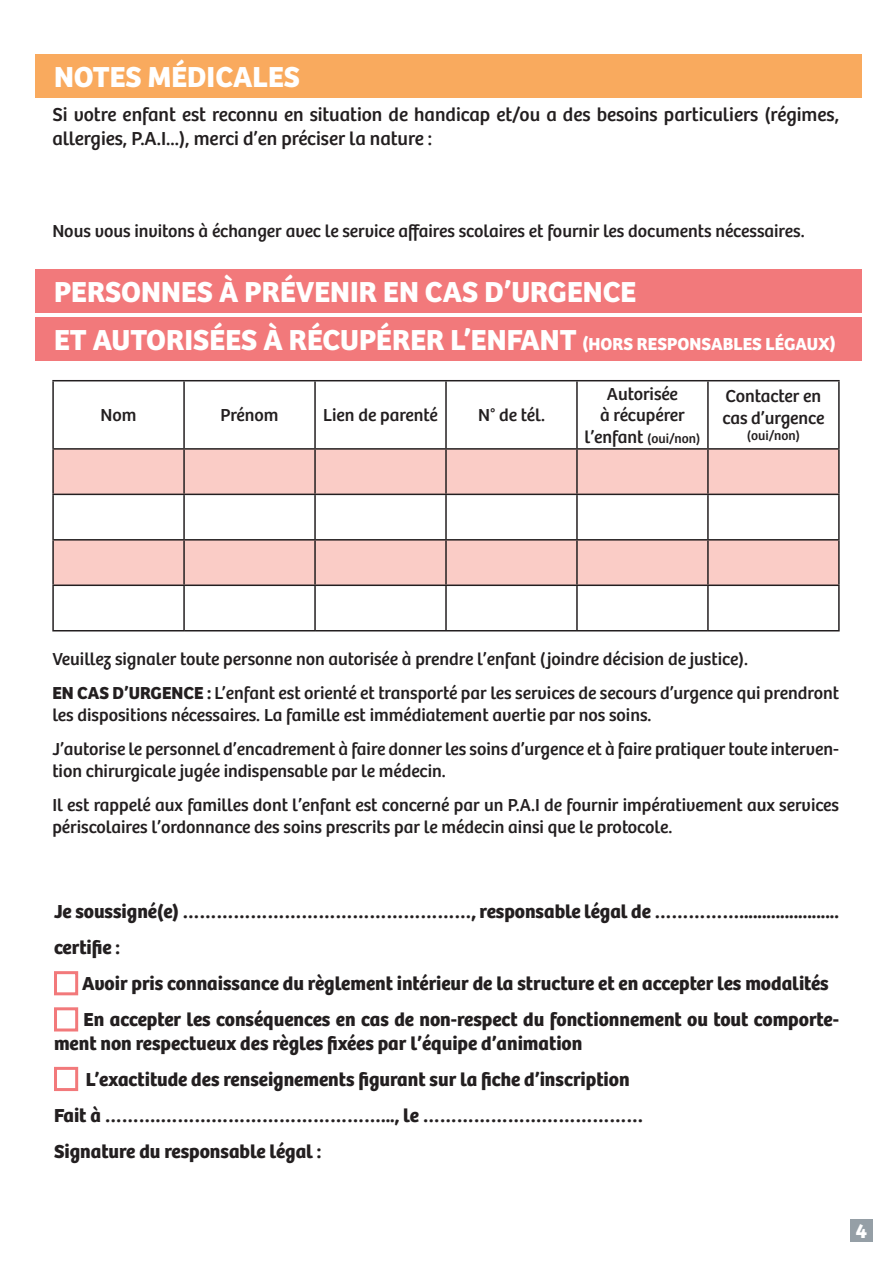
<style>
.page{position:relative;width:893px;height:1263px;background:#fff}
.page>*{position:absolute;margin:0;border:0;box-sizing:border-box;transform-origin:0 0}
.t1{font:700 30px "Bree";color:#fff}
.t2{font:700 21px "Bree";color:#fff}
.t3{font:700 19.5px/23.4px "Bree";color:#231f20}
.t4{font:19.5px/23.4px "Bree";color:#231f20}
.t5{font:18px/21.6px "Bree";color:#231f20}
.t6{font:13.5px "Bree";color:#231f20}
.s1{font-size:18px}
.s2{font-weight:700}
</style>
<div class="page">
<div style="left:54px;top:971px;width:24px;height:24px;border:3px solid #f2797b"></div>
<div style="left:54px;top:1007px;width:24px;height:24px;border:3px solid #f2797b"></div>
<div style="left:54px;top:1067px;width:24px;height:24px;border:3px solid #f2797b"></div>
<div style="left:36px;top:54px;width:826px;height:44px;background:#f9aa5e"></div>
<div style="left:36px;top:269px;width:826px;height:44px;background:#f2797b"></div>
<div style="left:54px;top:450px;width:784px;height:44px;background:#faccc6"></div>
<svg style="left:54px;top:495px;width:784px;height:89px"></svg>
<hr style="left:52px;top:380px;width:132px;height:1px;background:#231f20">
<hr style="left:52px;top:381px;width:2px;height:67px;background:#231f20">
<hr style="left:184px;top:380px;width:131px;height:1px;background:#231f20">
<hr style="left:183px;top:381px;width:2px;height:67px;background:#231f20">
<hr style="left:315px;top:380px;width:131px;height:1px;background:#231f20">
<hr style="left:314px;top:381px;width:2px;height:67px;background:#231f20">
<hr style="left:446px;top:380px;width:131px;height:1px;background:#231f20">
<hr style="left:445px;top:381px;width:2px;height:67px;background:#231f20">
<hr style="left:577px;top:380px;width:131px;height:1px;background:#231f20">
<hr style="left:576px;top:381px;width:2px;height:67px;background:#231f20">
<hr style="left:708px;top:380px;width:132px;height:1px;background:#231f20">
<hr style="left:707px;top:381px;width:2px;height:67px;background:#231f20">
<hr style="left:838px;top:381px;width:2px;height:67px;background:#231f20">
<hr style="left:52px;top:448px;width:132px;height:2px;background:#231f20">
<hr style="left:52px;top:450px;width:2px;height:44px;background:#231f20">
<hr style="left:184px;top:448px;width:131px;height:2px;background:#231f20">
<hr style="left:183px;top:450px;width:2px;height:44px;background:#231f20">
<hr style="left:315px;top:448px;width:131px;height:2px;background:#231f20">
<hr style="left:314px;top:450px;width:2px;height:44px;background:#231f20">
<hr style="left:446px;top:448px;width:131px;height:2px;background:#231f20">
<hr style="left:445px;top:450px;width:2px;height:44px;background:#231f20">
<hr style="left:577px;top:448px;width:131px;height:2px;background:#231f20">
<hr style="left:576px;top:450px;width:2px;height:44px;background:#231f20">
<hr style="left:708px;top:448px;width:132px;height:2px;background:#231f20">
<hr style="left:707px;top:450px;width:2px;height:44px;background:#231f20">
<hr style="left:838px;top:450px;width:2px;height:44px;background:#231f20">
<hr style="left:52px;top:494px;width:132px;height:1px;background:#231f20">
<hr style="left:52px;top:495px;width:2px;height:44px;background:#231f20">
<hr style="left:184px;top:494px;width:131px;height:1px;background:#231f20">
<hr style="left:183px;top:495px;width:2px;height:44px;background:#231f20">
<hr style="left:315px;top:494px;width:131px;height:1px;background:#231f20">
<hr style="left:314px;top:495px;width:2px;height:44px;background:#231f20">
<hr style="left:446px;top:494px;width:131px;height:1px;background:#231f20">
<hr style="left:445px;top:495px;width:2px;height:44px;background:#231f20">
<hr style="left:577px;top:494px;width:131px;height:1px;background:#231f20">
<hr style="left:576px;top:495px;width:2px;height:44px;background:#231f20">
<hr style="left:708px;top:494px;width:132px;height:1px;background:#231f20">
<hr style="left:707px;top:495px;width:2px;height:44px;background:#231f20">
<hr style="left:838px;top:495px;width:2px;height:44px;background:#231f20">
<hr style="left:52px;top:539px;width:132px;height:2px;background:#231f20">
<hr style="left:52px;top:541px;width:2px;height:43px;background:#231f20">
<hr style="left:184px;top:539px;width:131px;height:2px;background:#231f20">
<hr style="left:183px;top:541px;width:2px;height:43px;background:#231f20">
<hr style="left:315px;top:539px;width:131px;height:2px;background:#231f20">
<hr style="left:314px;top:541px;width:2px;height:43px;background:#231f20">
<hr style="left:446px;top:539px;width:131px;height:2px;background:#231f20">
<hr style="left:445px;top:541px;width:2px;height:43px;background:#231f20">
<hr style="left:577px;top:539px;width:131px;height:2px;background:#231f20">
<hr style="left:576px;top:541px;width:2px;height:43px;background:#231f20">
<hr style="left:708px;top:539px;width:132px;height:2px;background:#231f20">
<hr style="left:707px;top:541px;width:2px;height:43px;background:#231f20">
<hr style="left:838px;top:541px;width:2px;height:43px;background:#231f20">
<hr style="left:52px;top:584px;width:132px;height:2px;background:#231f20">
<hr style="left:52px;top:586px;width:2px;height:44px;background:#231f20">
<hr style="left:184px;top:584px;width:131px;height:2px;background:#231f20">
<hr style="left:183px;top:586px;width:2px;height:44px;background:#231f20">
<hr style="left:315px;top:584px;width:131px;height:2px;background:#231f20">
<hr style="left:314px;top:586px;width:2px;height:44px;background:#231f20">
<hr style="left:446px;top:584px;width:131px;height:2px;background:#231f20">
<hr style="left:445px;top:586px;width:2px;height:44px;background:#231f20">
<hr style="left:577px;top:584px;width:131px;height:2px;background:#231f20">
<hr style="left:576px;top:586px;width:2px;height:44px;background:#231f20">
<hr style="left:708px;top:584px;width:132px;height:2px;background:#231f20">
<hr style="left:707px;top:586px;width:2px;height:44px;background:#231f20">
<hr style="left:838px;top:586px;width:2px;height:44px;background:#231f20">
<hr style="left:52px;top:630px;width:132px;height:1px;background:#231f20">
<hr style="left:184px;top:630px;width:131px;height:1px;background:#231f20">
<hr style="left:315px;top:630px;width:131px;height:1px;background:#231f20">
<hr style="left:446px;top:630px;width:131px;height:1px;background:#231f20">
<hr style="left:577px;top:630px;width:131px;height:1px;background:#231f20">
<hr style="left:708px;top:630px;width:132px;height:1px;background:#231f20">
<div style="left:36px;top:317px;width:826px;height:44px;background:#f2797b"></div>
<div style="left:850px;top:1219px;width:23px;height:23px;background:#959fa6"></div>
<p class="t1" style="left:54px;top:59px;width:248px">NOTES MÉDICALES</p>
<p class="t4" style="left:52px;top:103px;width:788px">Si votre enfant est reconnu en situation de handicap et/ou a des besoins particuliers (régimes, allergies, P.A.I...), merci d’en préciser la nature :</p>
<p class="t5" style="left:52px;top:220px;width:754px">Nous vous invitons à échanger avec le service affaires scolaires et fournir les documents nécessaires.</p>
<p class="t1" style="left:54px;top:274px;width:584px">PERSONNES À PRÉVENIR EN CAS D’URGENCE</p>
<p class="t1" style="left:54px;top:322px;width:783px">ET AUTORISÉES À RÉCUPÉRER L’ENFANT <span class="s1">(HORS RESPONSABLES LÉGAUX)</span></p>
<p class="t5" style="left:101px;top:405px;width:38px">Nom</p>
<p class="t5" style="left:220px;top:405px;width:60px">Prénom</p>
<p class="t5" style="left:323px;top:405px;width:116px">Lien de parenté</p>
<p class="t5" style="left:478px;top:405px;width:68px">N° de tél.</p>
<p class="t5" style="left:600px;top:383px;width:86px;text-align:center">Autorisée à récupérer</p>
<p class="t6" style="left:585px;top:430px;width:117px"><span class="s1">l’enfant</span> (oui/non)</p>
<p class="t5" style="left:722px;top:386px;width:104px">Contacter en cas d’urgence</p>
<p class="t6" style="left:747px;top:428px;width:55px">(oui/non)</p>
<p class="t5" style="left:52px;top:648px;width:697px">Veuillez signaler toute personne non autorisée à prendre l’enfant (joindre décision de justice).</p>
<p class="t5" style="left:52px;top:683px;width:788px"><span class="s2">EN CAS D’URGENCE :</span> L’enfant est orienté et transporté par les services de secours d’urgence qui prendront les dispositions nécessaires. La famille est immédiatement avertie par nos soins.</p>
<p class="t5" style="left:52px;top:739px;width:788px">J’autorise le personnel d’encadrement à faire donner les soins d’urgence et à faire pratiquer toute interven&shy;tion chirurgicale jugée indispensable par le médecin.</p>
<p class="t5" style="left:52px;top:795px;width:788px">Il est rappelé aux familles dont l’enfant est concerné par un P.A.I de fournir impérativement aux services périscolaires l’ordonnance des soins prescrits par le médecin ainsi que le protocole.</p>
<p class="t3" style="left:54px;top:900px;width:786px">Je soussigné(e) ……………………………………………, responsable légal de ……………......................</p>
<p class="t3" style="left:54px;top:936px;width:67px">certifie :</p>
<p class="t3" style="left:82px;top:972px;width:748px">Avoir pris connaissance du règlement intérieur de la structure et en accepter les modalités</p>
<p class="t3" style="left:54px;top:1008px;width:786px;text-indent:30px">En accepter les conséquences en cas de non-respect du fonctionnement ou tout comporte&shy;ment non respectueux des règles fixées par l’équipe d’animation</p>
<p class="t3" style="left:86px;top:1068px;width:545px">L’exactitude des renseignements figurant sur la fiche d’inscription</p>
<p class="t3" style="left:54px;top:1104px;width:591px">Fait à ……….…………………………………..., le …………………………………</p>
<p class="t3" style="left:54px;top:1140px;width:269px">Signature du responsable légal :</p>
<p class="t2" style="left:855px;top:1218px;width:13px">4</p>
</div>
